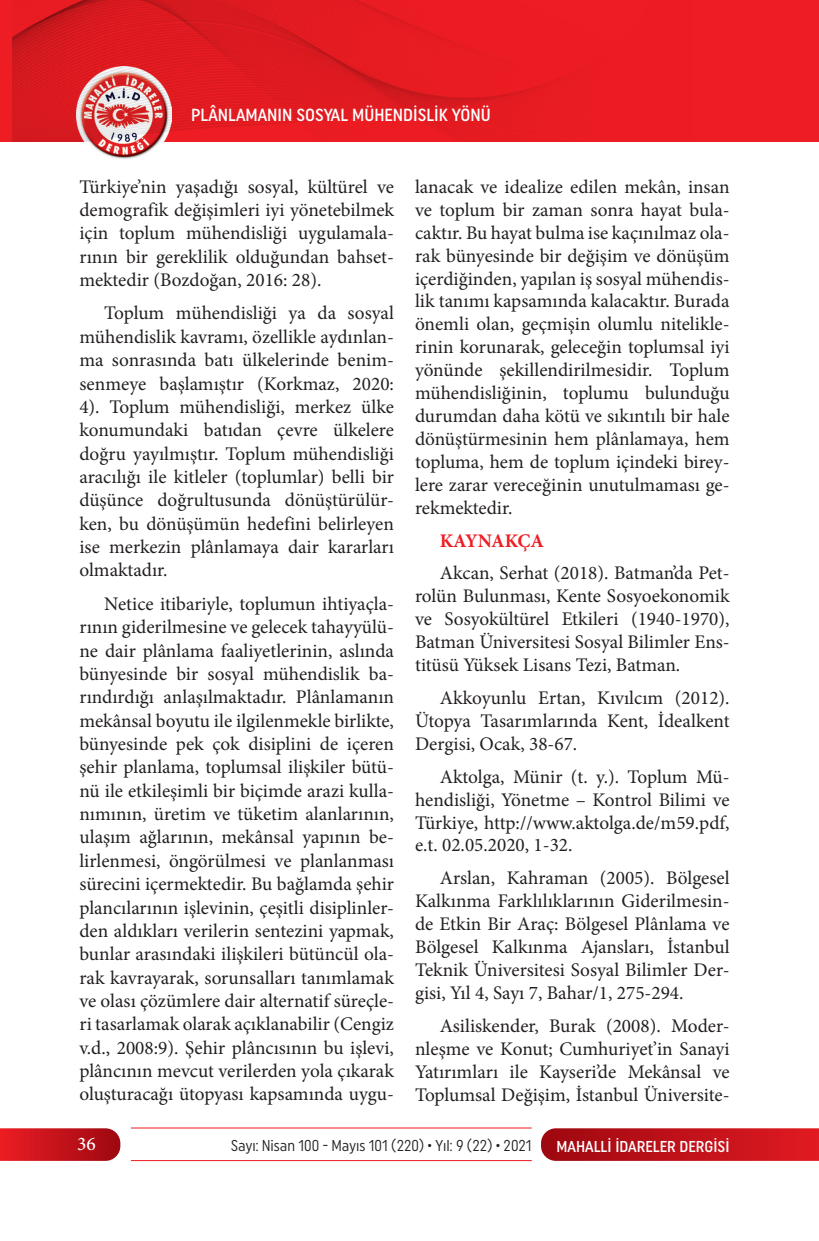
<style>
.page{position:relative;width:819px;height:1241px;background:#fff}
.page>*{position:absolute;margin:0;border:0;box-sizing:border-box;transform-origin:0 0}
.t1{font:19.25px/23.3px "Minion Pro";color:#231f20;text-align:justify}
.t2{font:700 19.25px "Minion Pro";letter-spacing:-.01em;color:#ee1d23}
.t3{font:500 19.25px "Minion Pro";color:#fff}
.t4{font:500 17.5px "Uniform Condensed";color:#fff}
.t5{font:15.75px "Uniform Condensed";color:#231f20;scale:.95 1}
.t6{font:500 15.75px "Uniform Condensed";color:#fff}
</style>
<div class="page">
<svg style="left:541px;top:1128px;width:278px;height:32px;background:#c0151d"></svg>
<svg style="left:0;top:1128px;width:120px;height:32px;background:#c61920"></svg>
<hr style="left:131px;top:1127px;width:400px;height:1px;background:#ee1d23">
<hr style="left:131px;top:1159px;width:400px;height:1px;background:#ee1d23">
<div style="left:0;top:0;width:819px;height:141px;background:#ee1d23"></div>
<img style="left:76px;top:141px;width:96px;height:18px">
<img style="left:13px;top:0;width:550px;height:141px">
<p class="t4" style="left:191px;top:105px;width:301px">PLÂNLAMANIN SOSYAL MÜHENDİSLİK YÖNÜ</p>
<p class="t1" style="left:79px;top:175px;width:316px">Türkiye’nin yaşadığı sosyal, kültürel ve demografik değişimleri iyi yönetebilmek için toplum mühendisliği uygulamala&shy;rının bir gereklilik olduğundan bahset&shy;mektedir (Bozdoğan, 2016: 28).</p>
<p class="t1" style="left:79px;top:302px;width:316px;text-indent:25px">Toplum mühendisliği ya da sosyal mühendislik kavramı, özellikle aydınlan&shy;ma sonrasında batı ülkelerinde benim&shy;senmeye başlamıştır (Korkmaz, 2020:<br>4). Toplum mühendisliği, merkez ülke konumundaki batıdan çevre ülkelere doğru yayılmıştır. Toplum mühendisliği aracılığı ile kitleler (toplumlar) belli bir düşünce doğrultusunda dönüştürülür&shy;ken, bu dönüşümün hedefini belirleyen ise merkezin plânlamaya dair kararları olmaktadır.</p>
<p class="t1" style="left:79px;top:592px;width:316px;text-indent:25px">Netice itibariyle, toplumun ihtiyaçla&shy;rının giderilmesine ve gelecek tahayyülü&shy;ne dair plânlama faaliyetlerinin, aslında bünyesinde bir sosyal mühendislik ba&shy;rındırdığı anlaşılmaktadır. Plânlamanın mekânsal boyutu ile ilgilenmekle birlikte, bünyesinde pek çok disiplini de içeren şehir planlama, toplumsal ilişkiler bütü&shy;nü ile etkileşimli bir biçimde arazi kulla&shy;nımının, üretim ve tüketim alanlarının, ulaşım ağlarının, mekânsal yapının be&shy;lirlenmesi, öngörülmesi ve planlanması sürecini içermektedir. Bu bağlamda şehir plancılarının işlevinin, çeşitli disiplinler&shy;den aldıkları verilerin sentezini yapmak, bunlar arasındaki ilişkileri bütüncül ola&shy;rak kavrayarak, sorunsalları tanımlamak ve olası çözümlere dair alternatif süreçle&shy;ri tasarlamak olarak açıklanabilir (Cengiz v.d., 2008:9). Şehir plâncısının bu işlevi, plâncının mevcut verilerden yola çıkarak oluşturacağı ütopyası kapsamında uygu-</p>
<p class="t1" style="left:415px;top:175px;width:316px">lanacak ve idealize edilen mekân, insan ve toplum bir zaman sonra hayat bula&shy;caktır. Bu hayat bulma ise kaçınılmaz ola&shy;rak bünyesinde bir değişim ve dönüşüm içerdiğinden, yapılan iş sosyal mühendis&shy;lik tanımı kapsamında kalacaktır. Burada önemli olan, geçmişin olumlu nitelikle&shy;rinin korunarak, geleceğin toplumsal iyi yönünde şekillendirilmesidir. Toplum mühendisliğinin, toplumu bulunduğu durumdan daha kötü ve sıkıntılı bir hale dönüştürmesinin hem plânlamaya, hem topluma, hem de toplum içindeki birey&shy;lere zarar vereceğinin unutulmaması ge&shy;rekmektedir.</p>
<p class="t2" style="left:440px;top:527px;width:106px">KAYNAKÇA</p>
<p class="t1" style="left:415px;top:562px;width:316px;text-indent:25px">Akcan, Serhat (2018). Batman’da Pet&shy;rolün Bulunması, Kente Sosyoekonomik ve Sosyokültürel Etkileri (1940-1970), Batman Üniversitesi Sosyal Bilimler Ens&shy;titüsü Yüksek Lisans Tezi, Batman.</p>
<p class="t1" style="left:415px;top:686px;width:316px;text-indent:25px">Akkoyunlu Ertan, Kıvılcım (2012).<br>Ütopya Tasarımlarında Kent, İdealkent Dergisi, Ocak, 38-67.</p>
<p class="t1" style="left:415px;top:765px;width:316px;text-indent:25px">Aktolga, Münir (t. y.). Toplum Mü&shy;hendisliği, Yönetme – Kontrol Bilimi ve Türkiye, http://www.aktolga.de/m59.pdf, e.t. 02.05.2020, 1-32.</p>
<p class="t1" style="left:415px;top:866px;width:316px;text-indent:25px">Arslan, Kahraman (2005). Bölgesel Kalkınma Farklılıklarının Giderilmesin&shy;de Etkin Bir Araç: Bölgesel Plânlama ve Bölgesel Kalkınma Ajansları, İstanbul Teknik Üniversitesi Sosyal Bilimler Der&shy;gisi, Yıl 4, Sayı 7, Bahar/1, 275-294.</p>
<p class="t1" style="left:415px;top:1014px;width:316px;text-indent:25px">Asiliskender, Burak (2008). Moder&shy;nleşme ve Konut; Cumhuriyet’in Sanayi Yatırımları ile Kayseri’de Mekânsal ve Toplumsal Değişim, İstanbul Üniversite-</p>
<p class="t3" style="left:77px;top:1131px;width:20px">36</p>
<p class="t5" style="left:231px;top:1136px;width:318px">Sayı: Nisan 100 - Mayıs 101 (220) • Yıl: 9 (22) • 2021</p>
<p class="t6" style="left:556px;top:1136px;width:175px">MAHALLİ İDARELER DERGİSİ</p>
</div>
